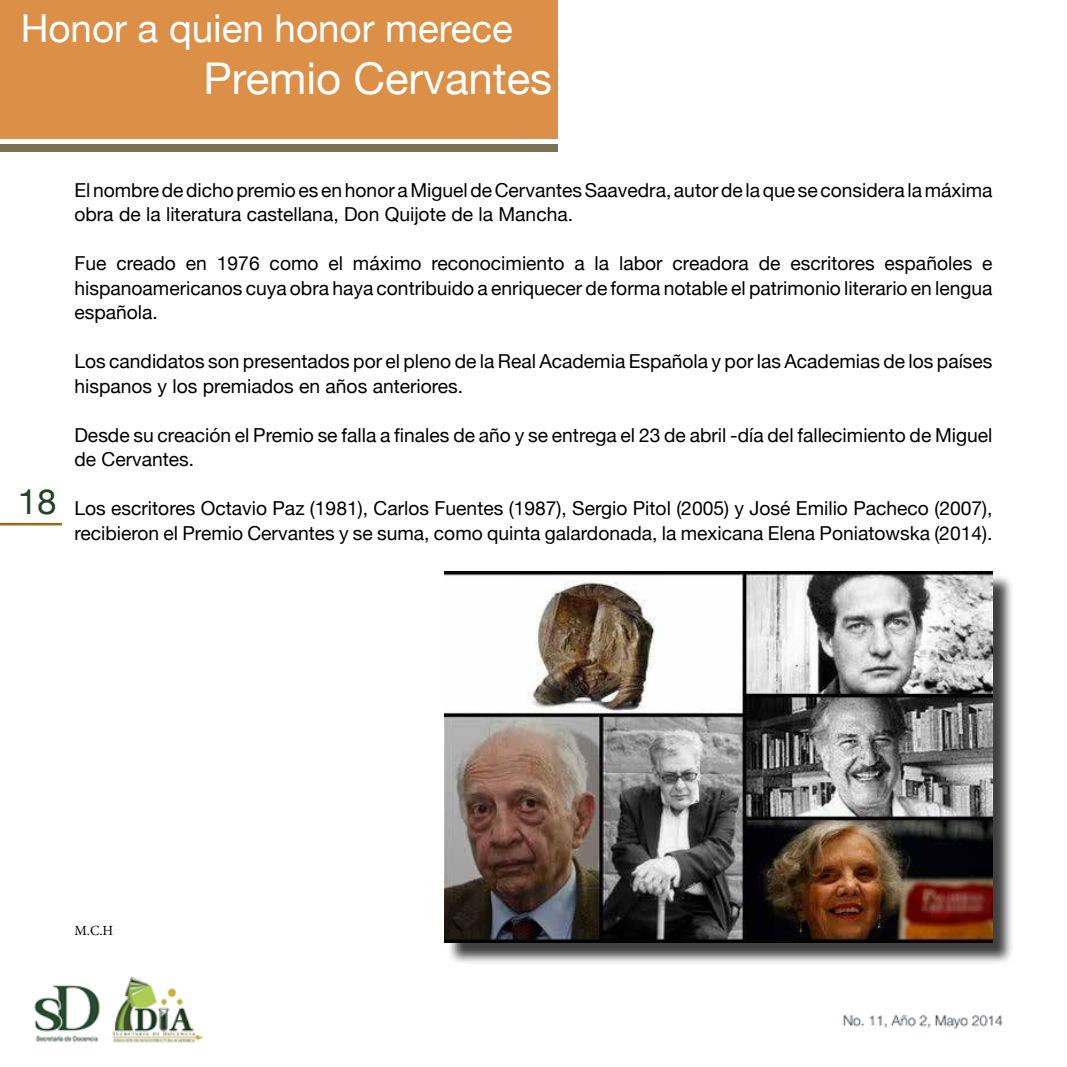
<style>
.page{position:relative;width:1067px;height:1067px;background:#fff}
.page>*{position:absolute;margin:0;border:0;box-sizing:border-box;transform-origin:0 0}
.t1{font:43.75px "Helvetica Neue";color:#fff}
.t2{font:38.5px "Helvetica Neue";color:#fff}
.t3{font:35px "Helvetica Neue";color:#234126}
.t4{font:19.25px/24.5px "Helvetica Neue";color:#000}
.t5{font:14px "Minion Pro";color:#000}
</style>
<div class="page">
<img style="left:0;top:0;width:1003px;height:1043px">
<hr style="left:0;top:523px;width:62px;height:1px;background:#995800">
<hr style="left:0;top:524px;width:62px;height:1px;background:#995800">
<div style="left:0;top:0;width:557px;height:138px;background:#dc8f46"></div>
<div style="left:0;top:144px;width:557px;height:8px;background:#7b7256"></div>
<div style="left:447px;top:574px;width:567px;height:390px;background:#000;opacity:.75"></div>
<img style="left:444px;top:571px;width:548px;height:372px">
<h2 class="t2" style="left:21px;top:5px;width:494px">Honor a quien honor merece</h2>
<h1 class="t1" style="left:203px;top:52px;width:350px">Premio Cervantes</h1>
<h3 class="t3" style="left:18px;top:481px;width:40px">18</h3>
<p class="t4" style="left:74px;top:177px;width:919px">El nombre de dicho premio es en honor a Miguel de Cervantes Saavedra, autor de la que se considera la máxima obra de la literatura castellana, Don Quijote de la Mancha.</p>
<p class="t4" style="left:74px;top:251px;width:919px;text-align:justify">Fue creado en 1976 como el máximo reconocimiento a la labor creadora de escritores españoles e hispanoamericanos cuya obra haya contribuido a enriquecer de forma notable el patrimonio literario en lengua española.</p>
<p class="t4" style="left:74px;top:349px;width:919px">Los candidatos son presentados por el pleno de la Real Academia Española y por las Academias de los países hispanos y los premiados en años anteriores.</p>
<p class="t4" style="left:74px;top:422px;width:919px">Desde su creación el Premio se falla a finales de año y se entrega el 23 de abril -día del fallecimiento de Miguel de Cervantes.</p>
<p class="t4" style="left:74px;top:496px;width:919px">Los escritores Octavio Paz (1981), Carlos Fuentes (1987), Sergio Pitol (2005) y José Emilio Pacheco (2007), recibieron el Premio Cervantes y se suma, como quinta galardonada, la mexicana Elena Poniatowska (2014).</p>
<p class="t5" style="left:74px;top:920px;width:40px">M.C.H</p>
</div>
